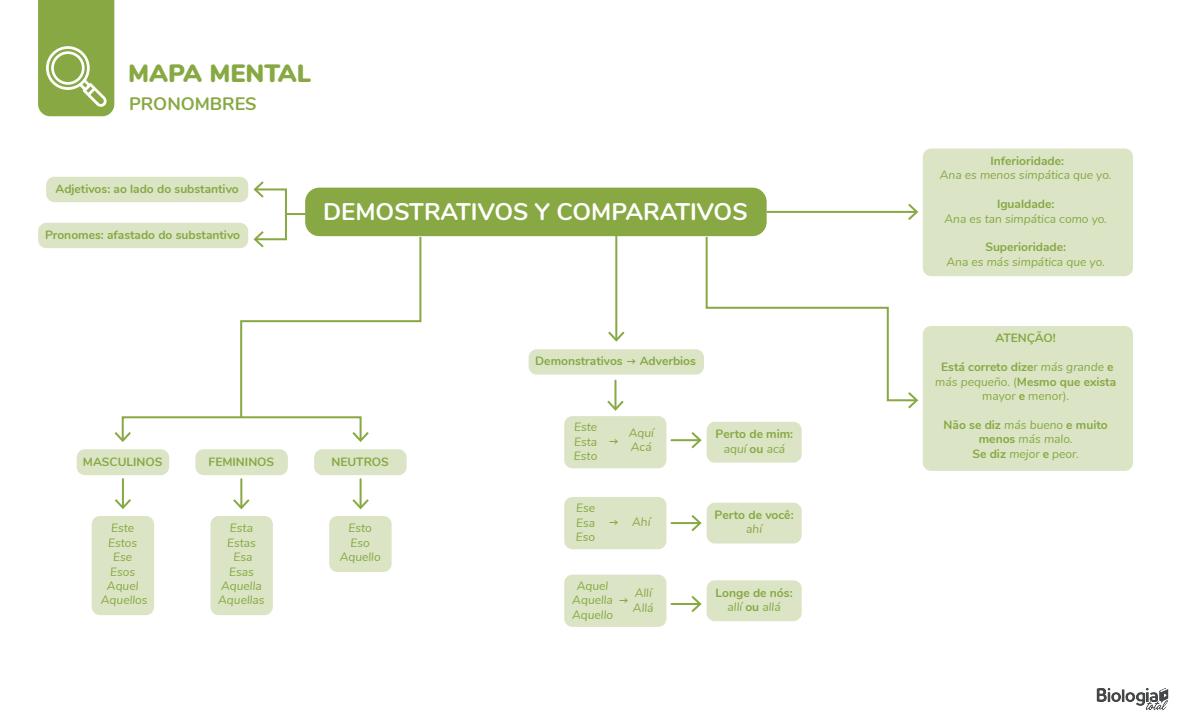
<style>
.page{position:relative;width:1181px;height:721px;background:#fff}
.page>*{position:absolute;margin:0;border:0;box-sizing:border-box;transform-origin:0 0}
.t1{font:900 25px "Nunito";color:#87a842}
.t2{font:700 24px "Nunito";color:#fff}
.t3{font:700 18px "Nunito";color:#87a842}
.t4{font:700 12px/14.4px "Nunito";color:#87a842;text-align:center}
.t5{font:italic 12px/14.4px "Nunito";color:#87a842;text-align:center}
.s1{font-weight:400;font-style:italic}
.s2{font-weight:400}
.s3{font-weight:700;font-style:normal}
</style>
<div class="page">
<img style="left:1096px;top:688px;width:73px;height:22px">
<svg style="left:38px;top:0;width:76px;height:116px;background:#93b055"></svg>
<div style="left:46px;top:177px;width:202px;height:25px;background:#dbe5c6;border-radius:8px"></div>
<div style="left:305px;top:187px;width:461px;height:49px;background:#87a842;border-radius:14px"></div>
<div style="left:38px;top:223px;width:210px;height:25px;background:#dbe5c6;border-radius:8px"></div>
<div style="left:922px;top:148px;width:210px;height:128px;background:#dbe5c6;border-radius:8px"></div>
<div style="left:922px;top:326px;width:210px;height:145px;background:#dbe5c6;border-radius:8px"></div>
<div style="left:255px;top:188px;width:32px;height:52px;border:2px solid #87a842"></div>
<svg style="left:253px;top:181px;width:10px;height:17px"></svg>
<svg style="left:286px;top:213px;width:19px;height:2px"></svg>
<div style="left:77px;top:449px;width:92px;height:26px;background:#dbe5c6;border-radius:8px"></div>
<div style="left:92px;top:516px;width:62px;height:99px;background:#dbe5c6;border-radius:8px"></div>
<hr style="left:122px;top:479px;width:2px;height:28px;background:#87a842">
<svg style="left:115px;top:499px;width:16px;height:10px"></svg>
<div style="left:195px;top:449px;width:93px;height:26px;background:#dbe5c6;border-radius:8px"></div>
<div style="left:210px;top:516px;width:63px;height:99px;background:#dbe5c6;border-radius:8px"></div>
<hr style="left:240px;top:479px;width:2px;height:28px;background:#87a842">
<svg style="left:233px;top:499px;width:16px;height:10px"></svg>
<div style="left:314px;top:449px;width:92px;height:26px;background:#dbe5c6;border-radius:8px"></div>
<div style="left:329px;top:516px;width:62px;height:56px;background:#dbe5c6;border-radius:8px"></div>
<hr style="left:359px;top:479px;width:2px;height:28px;background:#87a842">
<svg style="left:352px;top:499px;width:16px;height:10px"></svg>
<div style="left:122px;top:416px;width:239px;height:25px;border:2px solid #87a842"></div>
<svg style="left:114px;top:432px;width:17px;height:10px"></svg>
<svg style="left:352px;top:432px;width:16px;height:10px"></svg>
<svg style="left:239px;top:231px;width:183px;height:188px"></svg>
<div style="left:528px;top:349px;width:175px;height:25px;background:#dbe5c6;border-radius:8px"></div>
<div style="left:564px;top:416px;width:102px;height:52px;background:#dbe5c6;border-radius:8px"></div>
<div style="left:564px;top:497px;width:102px;height:52px;background:#dbe5c6;border-radius:8px"></div>
<div style="left:564px;top:574px;width:102px;height:52px;background:#dbe5c6;border-radius:8px"></div>
<div style="left:706px;top:580px;width:95px;height:41px;background:#dbe5c6;border-radius:8px"></div>
<div style="left:706px;top:502px;width:95px;height:41px;background:#dbe5c6;border-radius:8px"></div>
<div style="left:706px;top:421px;width:95px;height:41px;background:#dbe5c6;border-radius:8px"></div>
<hr style="left:671px;top:439px;width:28px;height:2px;background:#87a842">
<svg style="left:691px;top:432px;width:10px;height:16px"></svg>
<hr style="left:671px;top:522px;width:28px;height:2px;background:#87a842">
<svg style="left:691px;top:515px;width:10px;height:16px"></svg>
<hr style="left:671px;top:603px;width:28px;height:2px;background:#87a842">
<svg style="left:691px;top:596px;width:10px;height:16px"></svg>
<hr style="left:614px;top:380px;width:2px;height:28px;background:#87a842">
<svg style="left:607px;top:400px;width:16px;height:11px"></svg>
<hr style="left:615px;top:235px;width:2px;height:104px;background:#87a842">
<svg style="left:608px;top:331px;width:16px;height:10px"></svg>
<hr style="left:766px;top:211px;width:149px;height:2px;background:#87a842">
<svg style="left:907px;top:204px;width:11px;height:16px"></svg>
<svg style="left:704px;top:235px;width:203px;height:167px"></svg>
<svg style="left:907px;top:392px;width:11px;height:16px"></svg>
<h1 class="t1" style="left:128px;top:55px;width:185px">MAPA MENTAL</h1>
<h3 class="t3" style="left:129px;top:91px;width:129px">PRONOMBRES</h3>
<p class="t4" style="left:55px;top:181px;width:185px">Adjetivos: ao lado do substantivo</p>
<p class="t4" style="left:45px;top:227px;width:196px">Pronomes: afastado do substantivo</p>
<h2 class="t2" style="left:323px;top:194px;width:426px">DEMOSTRATIVOS Y COMPARATIVOS</h2>
<p class="t4" style="left:83px;top:453px;width:81px">MASCULINOS</p>
<p class="t5" style="left:101px;top:520px;width:48px">Este<br>Estos<br>Ese<br>Esos<br>Aquel<br>Aquellos</p>
<p class="t4" style="left:208px;top:453px;width:67px">FEMININOS</p>
<p class="t5" style="left:218px;top:520px;width:48px">Esta<br>Estas<br>Esa<br>Esas<br>Aquella<br>Aquellas</p>
<p class="t4" style="left:331px;top:453px;width:59px">NEUTROS</p>
<p class="t5" style="left:339px;top:520px;width:42px">Esto<br>Eso<br>Aquello</p>
<p class="t4" style="left:535px;top:353px;width:162px">Demonstrativos → Adverbios</p>
<p class="t5" style="left:573px;top:419px;width:25px;text-align:justify">Este Esta Esto</p>
<p class="t5" style="left:628px;top:424px;width:27px;text-align:left">Aquí<br>Acá</p>
<p class="t5" style="left:575px;top:500px;width:21px;text-align:justify">Ese Esa Eso</p>
<p class="t5" style="left:608px;top:513px;width:43px">→ Ahí</p>
<p class="t4" style="left:715px;top:426px;width:79px">Perto de mim: <span class="s1">aquí</span> ou <span class="s1">acá</span></p>
<p class="t4" style="left:714px;top:507px;width:80px">Perto de você:</p>
<p class="t5" style="left:746px;top:521px;width:17px">ahí</p>
<p class="t5" style="left:572px;top:578px;width:42px">Aquel<br>Aquella<br>Aquello</p>
<p class="t5" style="left:632px;top:585px;width:22px;text-align:left">Allí<br>Allá</p>
<p class="t4" style="left:715px;top:584px;width:78px">Longe de nós: <span class="s1">allí</span> ou <span class="s1">allá</span></p>
<p class="t4" style="left:990px;top:153px;width:75px">Inferioridade:</p>
<p class="t5" style="left:939px;top:167px;width:173px">Ana es menos simpática que yo.</p>
<p class="t4" style="left:996px;top:196px;width:59px">Igualdade:</p>
<p class="t5" style="left:944px;top:210px;width:164px">Ana es tan simpática como yo.</p>
<p class="t4" style="left:985px;top:239px;width:82px">Superioridade:</p>
<p class="t5" style="left:946px;top:254px;width:160px">Ana es más simpática que yo.</p>
<p class="t4" style="left:995px;top:330px;width:62px">ATENÇÃO!</p>
<p class="t4" style="left:934px;top:359px;width:182px">Está correto dize<span class="s2">r</span> <span class="s1">más grande</span> e <span class="s1">más pequeño.</span> <span class="s2">(</span>Mesmo que exista <span class="s2">mayor</span> e <span class="s2">menor).</span></p>
<p class="t5" style="left:943px;top:416px;width:165px"><span class="s3">Não se diz</span> más bueno <span class="s3">e muito menos</span> más malo.<br><span class="s3">Se diz</span> mejor <span class="s3">e</span> peor.</p>
</div>
